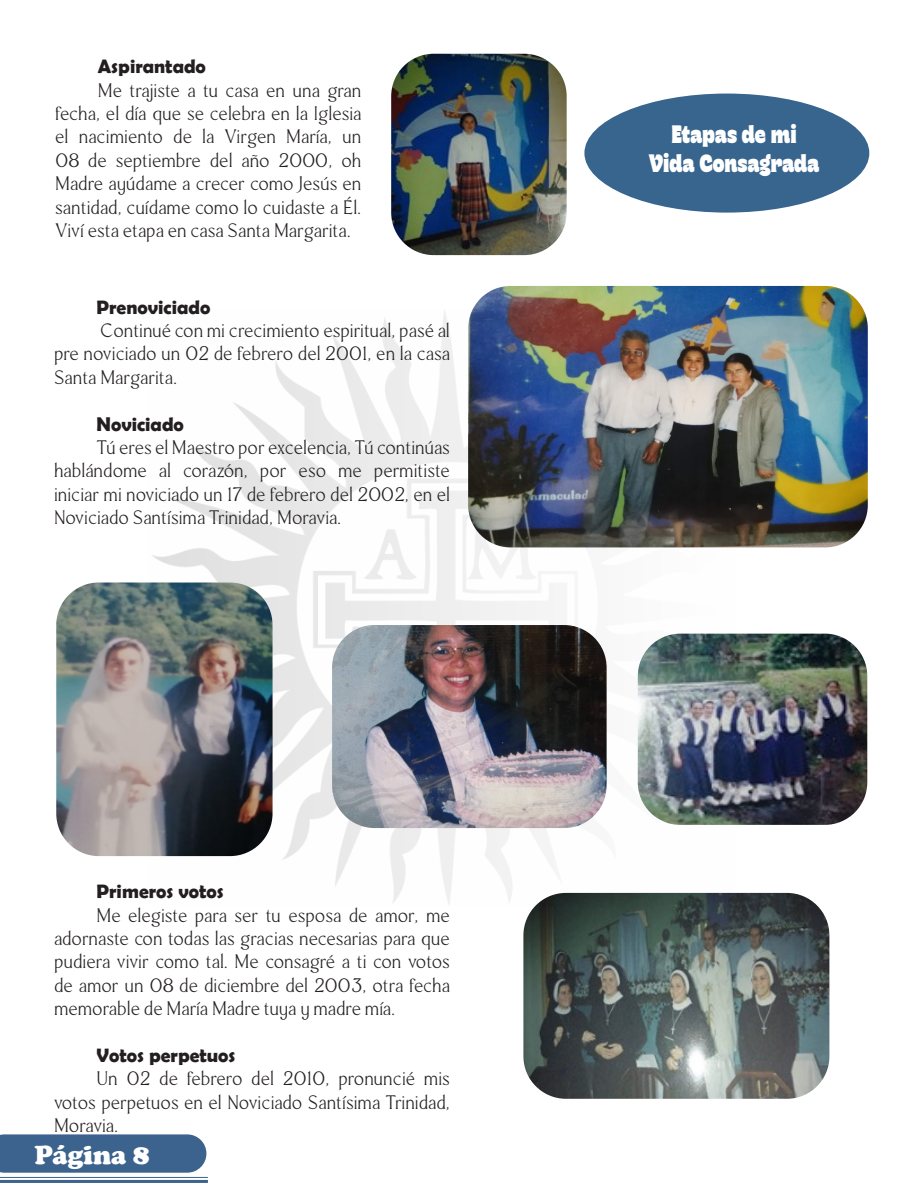
<style>
.page{position:relative;width:918px;height:1188px;background:#fff}
.page>*{position:absolute;margin:0;border:0;box-sizing:border-box;transform-origin:0 0}
.t1{font:900 27px "Cooper";color:#fff}
.sUBTITULO_-_Copia{font:24px "Freitag Display Trial M";color:#fff}
.t2{font:100 19.5px/23.4px "Mondia";color:#231f20;text-align:justify}
.t3{font:700 19.5px "Berlin Sans FB Demi";color:#231f20}
</style>
<div class="page">
<div style="left:0;top:1134px;width:206px;height:39px;background:#3c638d"></div>
<hr style="left:0;top:1180px;width:208px;height:3px;background:#3c638d">
<hr style="left:0;top:1177px;width:208px;height:1px;background:#3c638d">
<img style="left:149px;top:310px;width:599px;height:594px">
<div style="left:584px;top:94px;width:285px;height:119px;background:#37658e;border-radius:50%"></div>
<img style="left:638px;top:634px;width:229px;height:191px">
<img style="left:332px;top:625px;width:275px;height:203px">
<img style="left:468px;top:286px;width:400px;height:261px">
<img style="left:391px;top:54px;width:176px;height:201px">
<img style="left:56px;top:583px;width:217px;height:273px">
<img style="left:523px;top:893px;width:306px;height:206px">
<p class="t3" style="left:98px;top:55px;width:110px">Aspirantado</p>
<p class="t2" style="left:55px;top:78px;width:308px;text-indent:43px">Me trajiste a tu casa en una gran fecha, el día que se celebra en la Iglesia el nacimiento de la Virgen María, un 08 de septiembre del año 2000, oh Madre ayúdame a crecer como Jesús en santidad, cuídame como lo cuidaste a Él.<br>Viví esta etapa en casa Santa Margarita.</p>
<p class="t3" style="left:97px;top:296px;width:115px">Prenoviciado</p>
<p class="t2" style="left:54px;top:319px;width:397px;text-indent:46px">Continué con mi crecimiento espiritual, pasé al pre noviciado un 02 de febrero del 2001, en la casa Santa Margarita.</p>
<p class="t3" style="left:97px;top:413px;width:89px">Noviciado</p>
<p class="t2" style="left:54px;top:436px;width:398px;text-indent:43px">Tú eres el Maestro por excelencia, Tú continúas hablándome al corazón, por eso me permitiste iniciar mi noviciado un 17 de febrero del 2002, en el Noviciado Santísima Trinidad, Moravia.</p>
<p class="t3" style="left:97px;top:880px;width:129px">Primeros votos</p>
<p class="t2" style="left:54px;top:903px;width:398px;text-indent:43px">Me elegiste para ser tu esposa de amor, me adornaste con todas las gracias necesarias para que pudiera vivir como tal. Me consagré a ti con votos de amor un 08 de diciembre del 2003, otra fecha memorable de María Madre tuya y madre mía.</p>
<p class="t3" style="left:97px;top:1044px;width:140px">Votos perpetuos</p>
<p class="t2" style="left:54px;top:1067px;width:397px;text-indent:43px">Un 02 de febrero del 2010, pronuncié mis votos perpetuos en el Noviciado Santísima Trinidad, Moravia.</p>
<h1 class="t1" style="left:35px;top:1139px;width:116px">Página 8</h1>
<p class="sUBTITULO_-_Copia" style="left:672px;top:121px;width:127px">Etapas de mi</p>
<p class="sUBTITULO_-_Copia" style="left:649px;top:149px;width:172px">Vida Consagrada</p>
</div>
